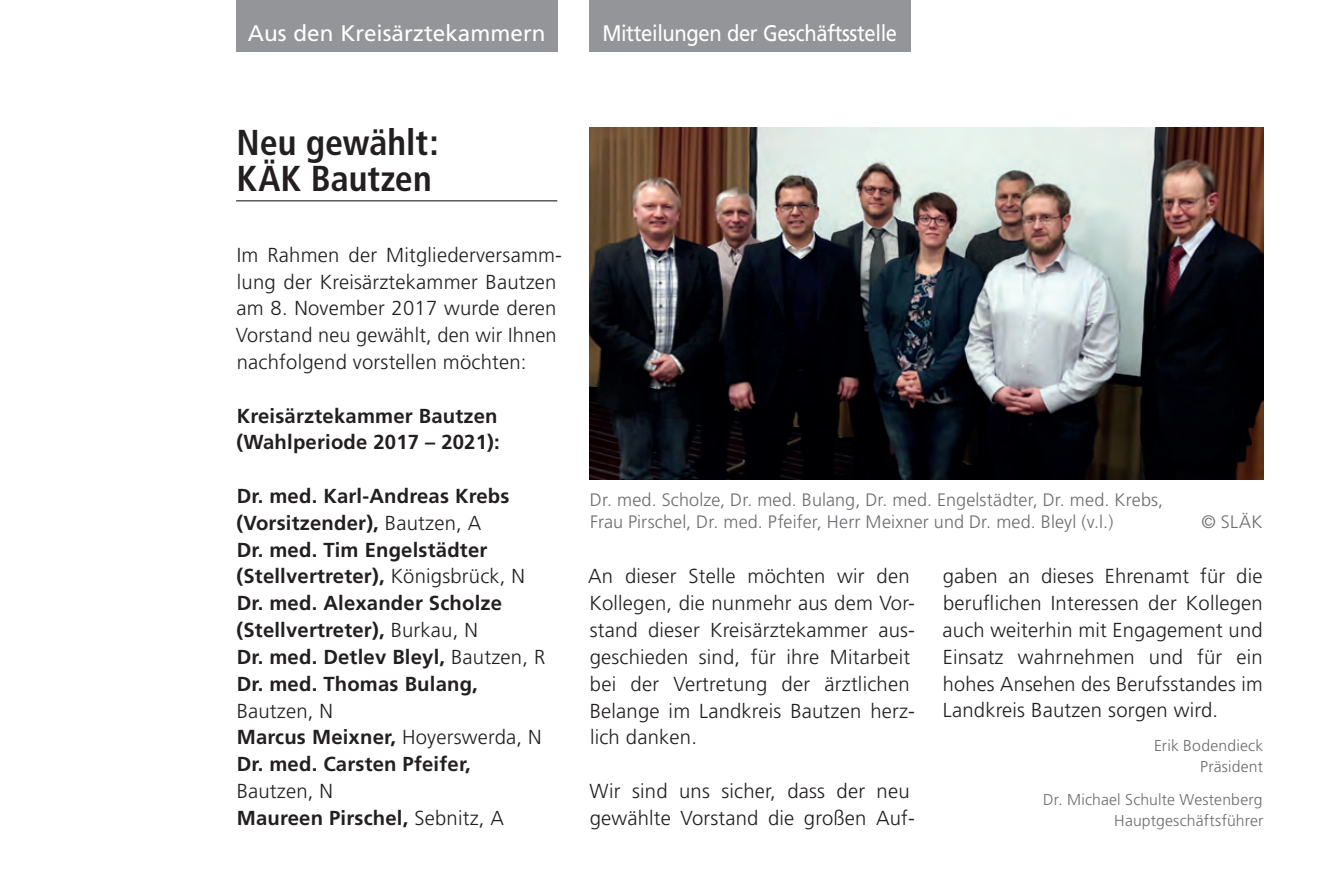
<style>
.page{position:relative;width:1340px;height:875px;background:#fff}
.page>*{position:absolute;margin:0;border:0;box-sizing:border-box;transform-origin:0 0}
.t1{font:700 condensed 36px/36px "Frutiger";color:#231f20}
.t2{font:22.5px "Frutiger";letter-spacing:-.02em;color:#fff;scale:.9 1}
.t3{font:22.5px "Frutiger";color:#fff}
.t4{font:300 20.25px/26.8px "Frutiger";letter-spacing:.01em;color:#231f20}
.t5{font:700 20.25px/26.8px "Frutiger";letter-spacing:.01em;color:#231f20}
.t6{font:300 18px/21.4px "Frutiger";letter-spacing:.01em;color:#6c6d70}
.t7{font:300 15.75px/20.2px "Frutiger";letter-spacing:.01em;color:#6c6d70;text-align:right}
.s1{font-weight:300}
.s2{font-weight:700}
</style>
<div class="page">
<hr style="left:236px;top:200px;width:321px;height:1px;background:#231f20">
<div style="left:236px;top:0;width:321px;height:51px;background:#939598"></div>
<img style="left:589px;top:128px;width:674px;height:351px">
<div style="left:589px;top:0;width:321px;height:51px;background:#939598"></div>
<p class="t3" style="left:248px;top:20px;width:299px">Aus den Kreisärztekammern</p>
<p class="t2" style="left:602px;top:20px;width:329px">Mitteilungen der Geschäftsstelle</p>
<h1 class="t1" style="left:236px;top:124px;width:204px">Neu gewählt:<br>KÄK Bautzen</h1>
<p class="t4" style="left:236px;top:241px;width:327px">Im Rahmen der Mitgliederversamm&shy;lung der Kreisärztekammer Bautzen am 8. November 2017 wurde deren Vorstand neu gewählt, den wir Ihnen nachfolgend vorstellen möchten:</p>
<p class="t5" style="left:236px;top:402px;width:265px">Kreisärztekammer Bautzen (Wahlperiode 2017 – 2021):</p>
<p class="t5" style="left:236px;top:482px;width:310px">Dr. med. Karl-Andreas Krebs (Vorsitzender), <span class="s1">Bautzen, A<br></span>Dr. med. Tim Engelstädter (Stellvertreter), <span class="s1">Königsbrück, N<br></span>Dr. med. Alexander Scholze (Stellvertreter), <span class="s1">Burkau, N<br></span>Dr. med. Detlev Bleyl, <span class="s1">Bautzen, R<br></span>Dr. med. Thomas Bulang,</p>
<p class="t5" style="left:237px;top:696px;width:306px"><span class="s1">Bautzen, N<br></span>Marcus Meixner, <span class="s1">Hoyerswerda, N<br></span>Dr. med. Carsten Pfeifer,</p>
<p class="t4" style="left:237px;top:777px;width:269px">Bautzen, N<br><span class="s2">Maureen Pirschel,</span> Sebnitz, A</p>
<p class="t6" style="left:590px;top:489px;width:575px">Dr. med. Scholze, Dr. med. Bulang, Dr. med. Engelstädter, Dr. med. Krebs,<br>Frau Pirschel, Dr. med. Pfeifer, Herr Meixner und Dr. med. Bleyl (v.l.)</p>
<p class="t6" style="left:1201px;top:510px;width:62px">© SLÄK</p>
<p class="t4" style="left:588px;top:563px;width:328px">An dieser Stelle möchten wir den<br>Kollegen, die nunmehr aus dem Vor&shy;stand dieser Kreisärztekammer aus&shy;geschieden sind, für ihre Mitarbeit bei der Vertretung der ärztlichen<br>Belange im Landkreis Bautzen herz&shy;lich danken.</p>
<p class="t4" style="left:589px;top:777px;width:327px">Wir sind uns sicher, dass der neu gewählte Vorstand die großen Auf-</p>
<p class="t4" style="left:942px;top:563px;width:321px;text-align:justify">gaben an dieses Ehrenamt für die beruflichen Interessen der Kollegen auch weiterhin mit Engagement und Einsatz wahrnehmen und für ein hohes Ansehen des Berufsstandes im Landkreis Bautzen sorgen wird.</p>
<p class="t7" style="left:1154px;top:735px;width:111px">Erik Bodendieck<br>Präsident</p>
<p class="t7" style="left:1043px;top:789px;width:222px">Dr. Michael Schulte Westenberg<br>Hauptgeschäftsführer</p>
</div>
